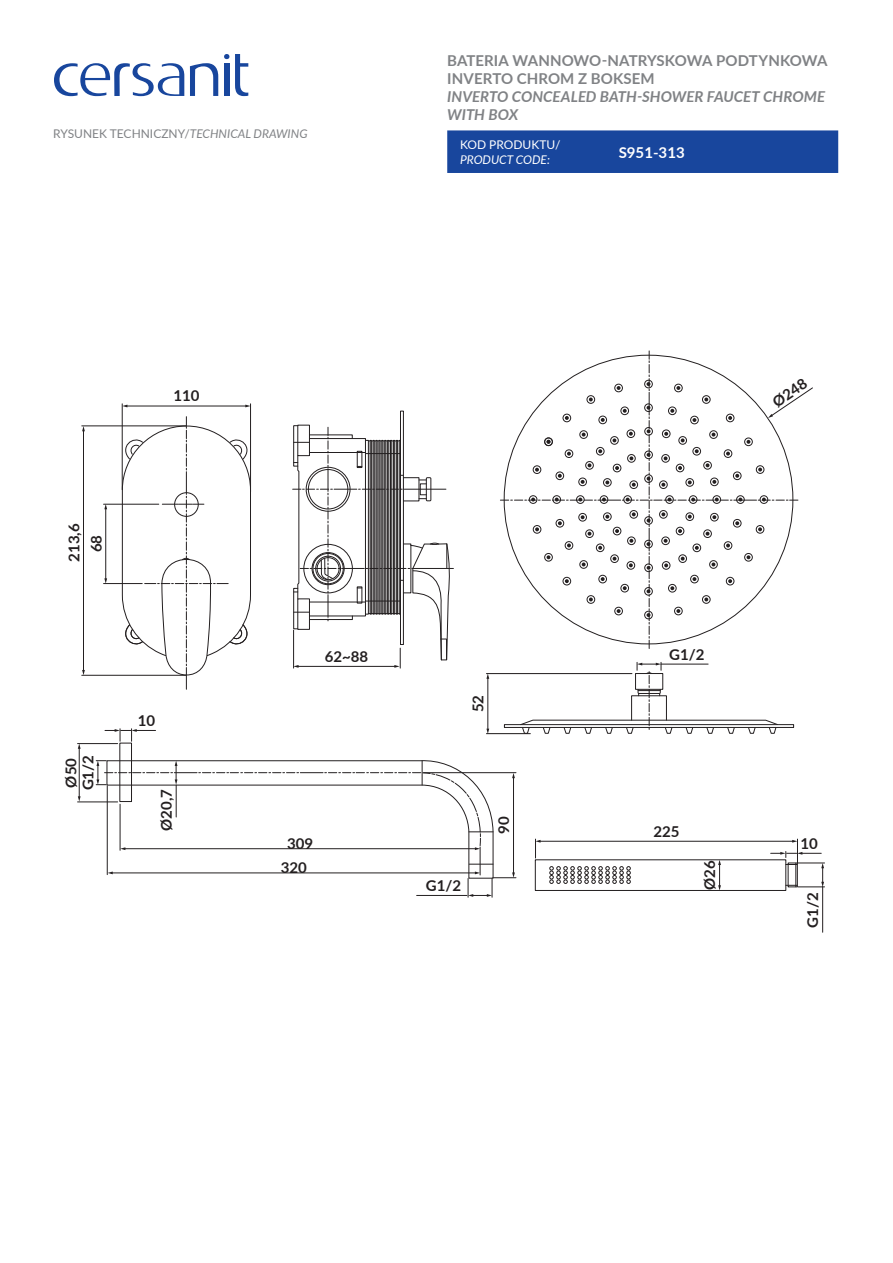
<style>
.page{position:relative;width:893px;height:1263px;background:#fff}
.page>*{position:absolute;margin:0;border:0;box-sizing:border-box;transform-origin:0 0}
.t1{font:700 15px/17.1px "Lato";color:#231f20}
.t2{font:700 15px/18px "Lato";letter-spacing:.005em;color:#808285}
.t3{font:italic 700 15px/18px "Lato";color:#808285}
.t4{font:700 15px "Lato";color:#fff}
.t5{font:12px "Lato";color:#808285}
.t6{font:12px "Lato";color:#fff}
.t7{font:italic 12px "Lato";color:#fff}
.s1{font-style:italic}
</style>
<div class="page">
<div style="left:447px;top:130px;width:391px;height:43px;background:#18469d"></div>
<svg style="left:190px;top:63px;width:28px;height:33px"></svg>
<svg style="left:235px;top:54px;width:13px;height:42px"></svg>
<svg style="left:54px;top:63px;width:130px;height:33px"></svg>
<div style="left:224px;top:63px;width:5px;height:33px;background:#18469d"></div>
<svg style="left:224px;top:54px;width:5px;height:5px"></svg>
<div style="left:400px;top:411px;width:4px;height:234px;border:1px solid #231f20"></div>
<div style="left:293px;top:425px;width:5px;height:41px;border:1px solid #231f20"></div>
<div style="left:504px;top:724px;width:290px;height:4px;border:1px solid #231f20"></div>
<div style="left:535px;top:859px;width:251px;height:32px;border:1px solid #231f20"></div>
<svg style="left:549px;top:866px;width:82px;height:18px"></svg>
<div style="left:120px;top:743px;width:12px;height:59px;border:1px solid #231f20"></div>
<hr style="left:540px;top:841px;width:253px;height:1px;background:#231f20">
<hr style="left:822px;top:886px;width:1px;height:46px;background:#231f20">
<svg style="left:535px;top:839px;width:6px;height:19px"></svg>
<hr style="left:78px;top:743px;width:40px;height:1px;background:#231f20">
<hr style="left:78px;top:802px;width:40px;height:1px;background:#231f20">
<hr style="left:82px;top:426px;width:104px;height:1px;background:#231f20">
<hr style="left:82px;top:675px;width:104px;height:1px;background:#231f20">
<hr style="left:104px;top:583px;width:38px;height:1px;background:#231f20">
<hr style="left:104px;top:504px;width:55px;height:1px;background:#231f20">
<hr style="left:105px;top:508px;width:1px;height:71px;background:#231f20">
<svg style="left:104px;top:504px;width:3px;height:5px"></svg>
<svg style="left:104px;top:578px;width:3px;height:5px"></svg>
<hr style="left:83px;top:430px;width:1px;height:241px;background:#231f20">
<svg style="left:82px;top:426px;width:3px;height:5px"></svg>
<svg style="left:82px;top:670px;width:3px;height:5px"></svg>
<hr style="left:122px;top:404px;width:1px;height:86px;background:#231f20">
<hr style="left:250px;top:404px;width:1px;height:88px;background:#231f20">
<hr style="left:126px;top:406px;width:120px;height:1px;background:#231f20">
<svg style="left:119px;top:417px;width:133px;height:272px"></svg>
<hr style="left:412px;top:568px;width:41px;height:1px;background:#231f20">
<svg style="left:293px;top:427px;width:157px;height:241px"></svg>
<hr style="left:79px;top:748px;width:1px;height:49px;background:#231f20">
<svg style="left:78px;top:743px;width:3px;height:6px"></svg>
<svg style="left:78px;top:796px;width:3px;height:5px"></svg>
<svg style="left:96px;top:760px;width:420px;height:137px"></svg>
<svg style="left:718px;top:860px;width:3px;height:30px"></svg>
<hr style="left:488px;top:678px;width:1px;height:52px;background:#231f20">
<svg style="left:486px;top:674px;width:3px;height:5px"></svg>
<hr style="left:486px;top:673px;width:146px;height:1px;background:#231f20">
<hr style="left:486px;top:733px;width:45px;height:1px;background:#231f20">
<svg style="left:520px;top:662px;width:258px;height:72px"></svg>
<svg style="left:105px;top:729px;width:51px;height:12px"></svg>
<svg style="left:771px;top:839px;width:54px;height:49px"></svg>
<hr style="left:417px;top:895px;width:50px;height:1px;background:#231f20">
<svg style="left:500px;top:351px;width:313px;height:297px"></svg>
<div style="left:619px;top:145px;width:66px;height:12px;background:#18469d"></div>
<p class="t5" style="left:53px;top:126px;width:256px">RYSUNEK TECHNICZNY/<span class="s1">TECHNICAL DRAWING</span></p>
<p class="t2" style="left:447px;top:51px;width:382px">BATERIA WANNOWO-NATRYSKOWA PODTYNKOWA<br>INVERTO CHROM Z BOKSEM</p>
<p class="t3" style="left:447px;top:87px;width:379px">INVERTO CONCEALED BATH-SHOWER FAUCET CHROME<br>WITH BOX</p>
<p class="t6" style="left:460px;top:136px;width:102px">KOD PRODUKTU/</p>
<p class="t7" style="left:460px;top:151px;width:92px">PRODUCT CODE:</p>
<p class="t4" style="left:619px;top:141px;width:68px">S951-313</p>
<p class="t1" style="left:65px;top:562px;width:40px;rotate:-90deg">213,6</p>
<p class="t1" style="left:87px;top:552px;width:19px;rotate:-90deg">68</p>
<p class="t1" style="left:173px;top:387px;width:28px">110</p>
<p class="t1" style="left:62px;top:790px;width:37px;rotate:-90deg">Ø50<br>G1/2</p>
<p class="t1" style="left:138px;top:711px;width:19px">10</p>
<p class="t1" style="left:157px;top:831px;width:43px;rotate:-90deg">Ø20,7</p>
<p class="t1" style="left:325px;top:647px;width:45px">62~88</p>
<p class="t1" style="left:281px;top:831px;width:34px;line-height:23.9px;text-align:center">309<br>320</p>
<p class="t1" style="left:469px;top:712px;width:19px;rotate:-90deg">52</p>
<p class="t1" style="left:426px;top:876px;width:37px">G1/2</p>
<p class="t1" style="left:495px;top:834px;width:19px;rotate:-90deg">90</p>
<p class="t1" style="left:769px;top:395px;width:40px;rotate:-34deg">Ø248</p>
<p class="t1" style="left:669px;top:645px;width:37px">G1/2</p>
<p class="t1" style="left:653px;top:822px;width:28px">225</p>
<p class="t1" style="left:701px;top:890px;width:31px;rotate:-90deg">Ø26</p>
<p class="t1" style="left:800px;top:834px;width:19px">10</p>
<p class="t1" style="left:803px;top:928px;width:37px;rotate:-90deg">G1/2</p>
</div>
